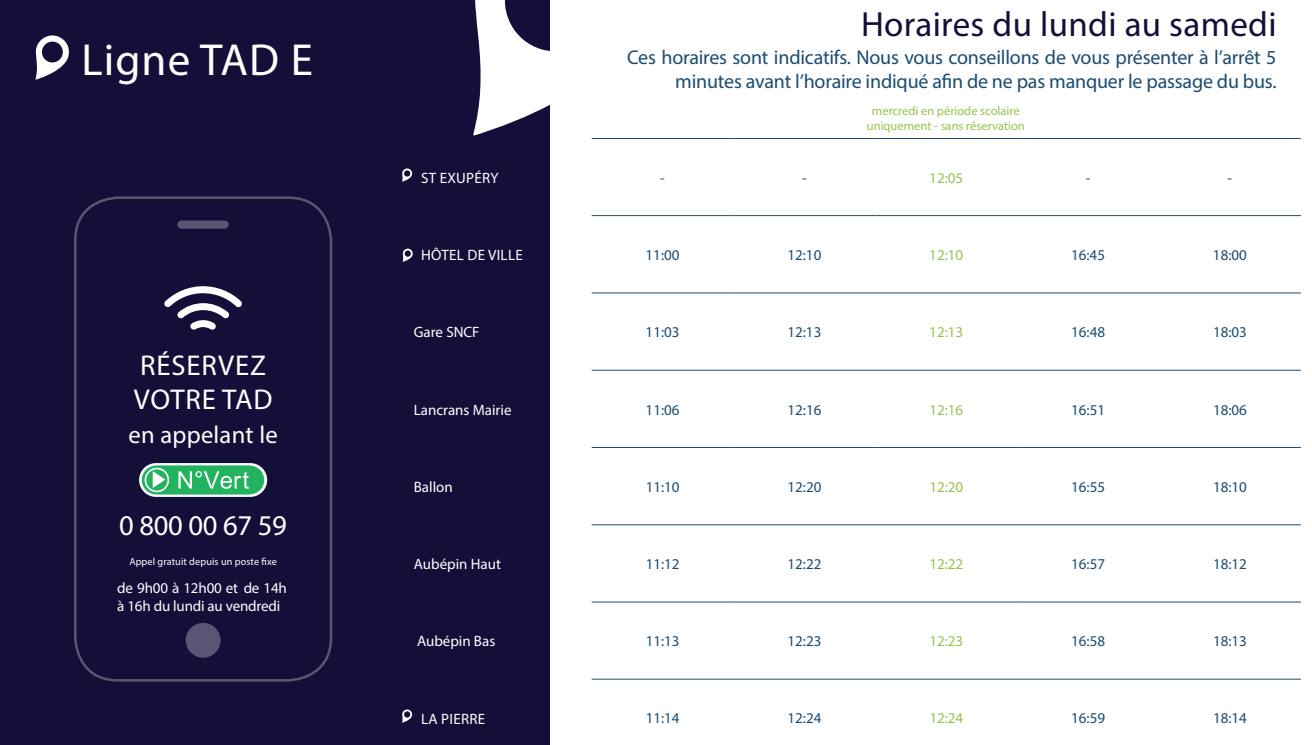
<style>
.page{position:relative;width:1312px;height:745px;background:#fff}
.page>*{position:absolute;margin:0;border:0;box-sizing:border-box;transform-origin:0 0}
.t1{font:45px "Myriad Pro";letter-spacing:.025em;color:#fff}
.t2{font:35px "Myriad Pro";letter-spacing:.01em;color:#130f38}
.t3{font:28.75px/34px "Myriad Pro";letter-spacing:.03em;color:#fff}
.t4{font:24.5px "Myriad Pro";letter-spacing:.01em;color:#fff}
.t5{font:20px/24px "Myriad Pro";letter-spacing:-.01em;color:#1a4c73;text-align:right}
.t6{font:15px "Myriad Pro";color:#1a4c73}
.t7{font:15px/18px "Myriad Pro";color:#fff}
.t8{font:15px "Myriad Pro";color:#99c24d}
.t9{font:15px "Myriad Pro";letter-spacing:.02em;color:#fff}
.t10{font:12.5px/15px "Myriad Pro";color:#99c24d;text-align:center}
.t11{font:10.25px "Myriad Pro";letter-spacing:.01em;color:#fff}
</style>
<div class="page">
<div style="left:0;top:0;width:549px;height:744px;background:#130f38"></div>
<svg style="left:473px;top:0;width:77px;height:135px"></svg>
<svg style="left:35px;top:35px;width:34px;height:45px"></svg>
<svg style="left:139px;top:463px;width:128px;height:33px"></svg>
<svg style="left:142px;top:465px;width:122px;height:29px"></svg>
<svg style="left:164px;top:286px;width:78px;height:44px"></svg>
<div style="left:74px;top:196px;width:258px;height:485px;border:2px solid #fff;border-radius:43px"></div>
<div style="left:177px;top:220px;width:52px;height:8px;background:#595673;border-radius:4px"></div>
<div style="left:186px;top:622px;width:34px;height:35px;background:#595673;border-radius:50%"></div>
<hr style="left:591px;top:138px;width:142px;height:1px;background:#1a4c73">
<hr style="left:733px;top:138px;width:142px;height:1px;background:#1a4c73">
<hr style="left:875px;top:138px;width:141px;height:1px;background:#1a4c73">
<hr style="left:1016px;top:138px;width:142px;height:1px;background:#1a4c73">
<hr style="left:1158px;top:138px;width:142px;height:1px;background:#1a4c73">
<hr style="left:591px;top:215px;width:142px;height:1px;background:#1a4c73">
<hr style="left:733px;top:215px;width:142px;height:1px;background:#1a4c73">
<hr style="left:875px;top:215px;width:141px;height:1px;background:#1a4c73">
<hr style="left:1016px;top:215px;width:142px;height:1px;background:#1a4c73">
<hr style="left:1158px;top:215px;width:142px;height:1px;background:#1a4c73">
<hr style="left:591px;top:292px;width:142px;height:1px;background:#1a4c73">
<hr style="left:733px;top:292px;width:142px;height:1px;background:#1a4c73">
<hr style="left:875px;top:292px;width:141px;height:1px;background:#1a4c73">
<hr style="left:1016px;top:292px;width:142px;height:1px;background:#1a4c73">
<hr style="left:1158px;top:292px;width:142px;height:1px;background:#1a4c73">
<hr style="left:591px;top:369px;width:142px;height:1px;background:#1a4c73">
<hr style="left:733px;top:369px;width:142px;height:1px;background:#1a4c73">
<hr style="left:875px;top:369px;width:141px;height:1px;background:#1a4c73">
<hr style="left:1016px;top:369px;width:142px;height:1px;background:#1a4c73">
<hr style="left:1158px;top:369px;width:142px;height:1px;background:#1a4c73">
<hr style="left:591px;top:447px;width:142px;height:1px;background:#1a4c73">
<hr style="left:733px;top:447px;width:142px;height:1px;background:#1a4c73">
<hr style="left:875px;top:447px;width:141px;height:1px;background:#1a4c73">
<hr style="left:1016px;top:447px;width:142px;height:1px;background:#1a4c73">
<hr style="left:1158px;top:447px;width:142px;height:1px;background:#1a4c73">
<hr style="left:591px;top:524px;width:142px;height:1px;background:#1a4c73">
<hr style="left:733px;top:524px;width:142px;height:1px;background:#1a4c73">
<hr style="left:875px;top:524px;width:141px;height:1px;background:#1a4c73">
<hr style="left:1016px;top:524px;width:142px;height:1px;background:#1a4c73">
<hr style="left:1158px;top:524px;width:142px;height:1px;background:#1a4c73">
<hr style="left:591px;top:601px;width:142px;height:1px;background:#1a4c73">
<hr style="left:733px;top:601px;width:142px;height:1px;background:#1a4c73">
<hr style="left:875px;top:601px;width:141px;height:1px;background:#1a4c73">
<hr style="left:1016px;top:601px;width:142px;height:1px;background:#1a4c73">
<hr style="left:1158px;top:601px;width:142px;height:1px;background:#1a4c73">
<hr style="left:591px;top:678px;width:142px;height:1px;background:#1a4c73">
<hr style="left:733px;top:678px;width:142px;height:1px;background:#1a4c73">
<hr style="left:875px;top:678px;width:141px;height:1px;background:#1a4c73">
<hr style="left:1016px;top:678px;width:142px;height:1px;background:#1a4c73">
<hr style="left:1158px;top:678px;width:142px;height:1px;background:#1a4c73">
<svg style="left:402px;top:248px;width:11px;height:14px"></svg>
<svg style="left:402px;top:168px;width:10px;height:14px"></svg>
<svg style="left:402px;top:709px;width:10px;height:13px"></svg>
<h1 class="t1" style="left:81px;top:32px;width:233px">Ligne TAD E</h1>
<h3 class="t3" style="left:134px;top:348px;width:140px">RÉSERVEZ<br>VOTRE TAD</h3>
<h3 class="t4" style="left:128px;top:419px;width:151px">en appelant le</h3>
<h3 class="t3" style="left:119px;top:508px;width:169px">0 800 00 67 59</h3>
<p class="t11" style="left:129px;top:554px;width:149px">Appel gratuit depuis un poste fixe</p>
<p class="t7" style="left:117px;top:578px;width:171px">de 9h00 à 12h00 et de 14h à 16h du lundi au vendredi</p>
<h2 class="t2" style="left:860px;top:2px;width:417px">Horaires du lundi au samedi</h2>
<h3 class="t5" style="left:627px;top:45px;width:650px">Ces horaires sont indicatifs. Nous vous conseillons de vous présenter à l’arrêt 5 minutes avant l’horaire indiqué afin de ne pas manquer le passage du bus.</h3>
<p class="t10" style="left:866px;top:103px;width:159px">mercredi en période scolaire uniquement - sans réservation</p>
<p class="t9" style="left:421px;top:168px;width:79px">ST EXUPÉRY</p>
<p class="t6" style="left:660px;top:168px;width:6px">-</p>
<p class="t6" style="left:802px;top:168px;width:6px">-</p>
<p class="t8" style="left:929px;top:168px;width:35px">12:05</p>
<p class="t6" style="left:1085px;top:168px;width:6px">-</p>
<p class="t6" style="left:1227px;top:168px;width:6px">-</p>
<p class="t9" style="left:421px;top:245px;width:103px">HÔTEL DE VILLE</p>
<p class="t6" style="left:645px;top:245px;width:35px">11:00</p>
<p class="t6" style="left:787px;top:245px;width:35px">12:10</p>
<p class="t8" style="left:929px;top:245px;width:35px">12:10</p>
<p class="t6" style="left:1070px;top:245px;width:35px">16:45</p>
<p class="t6" style="left:1212px;top:245px;width:35px">18:00</p>
<p class="t7" style="left:414px;top:323px;width:67px">Gare SNCF</p>
<p class="t6" style="left:645px;top:323px;width:35px">11:03</p>
<p class="t6" style="left:787px;top:323px;width:35px">12:13</p>
<p class="t8" style="left:929px;top:323px;width:35px">12:13</p>
<p class="t6" style="left:1070px;top:323px;width:35px">16:48</p>
<p class="t6" style="left:1212px;top:323px;width:35px">18:03</p>
<p class="t7" style="left:414px;top:400px;width:99px">Lancrans Mairie</p>
<p class="t6" style="left:645px;top:400px;width:35px">11:06</p>
<p class="t6" style="left:787px;top:400px;width:35px">12:16</p>
<p class="t8" style="left:929px;top:400px;width:35px">12:16</p>
<p class="t6" style="left:1070px;top:400px;width:35px">16:51</p>
<p class="t6" style="left:1212px;top:400px;width:35px">18:06</p>
<p class="t7" style="left:414px;top:477px;width:40px">Ballon</p>
<p class="t6" style="left:645px;top:477px;width:35px">11:10</p>
<p class="t6" style="left:787px;top:477px;width:35px">12:20</p>
<p class="t8" style="left:929px;top:477px;width:35px">12:20</p>
<p class="t6" style="left:1070px;top:477px;width:35px">16:55</p>
<p class="t6" style="left:1212px;top:477px;width:35px">18:10</p>
<p class="t7" style="left:414px;top:554px;width:89px">Aubépin Haut</p>
<p class="t6" style="left:645px;top:554px;width:35px">11:12</p>
<p class="t6" style="left:787px;top:554px;width:35px">12:22</p>
<p class="t8" style="left:929px;top:554px;width:35px">12:22</p>
<p class="t6" style="left:1070px;top:554px;width:35px">16:57</p>
<p class="t6" style="left:1212px;top:554px;width:35px">18:12</p>
<p class="t7" style="left:417px;top:631px;width:80px">Aubépin Bas</p>
<p class="t6" style="left:645px;top:631px;width:35px">11:13</p>
<p class="t6" style="left:787px;top:631px;width:35px">12:23</p>
<p class="t8" style="left:929px;top:631px;width:35px">12:23</p>
<p class="t6" style="left:1070px;top:631px;width:35px">16:58</p>
<p class="t6" style="left:1212px;top:631px;width:35px">18:13</p>
<p class="t9" style="left:421px;top:708px;width:66px">LA PIERRE</p>
<p class="t6" style="left:645px;top:708px;width:35px">11:14</p>
<p class="t6" style="left:787px;top:708px;width:35px">12:24</p>
<p class="t8" style="left:929px;top:708px;width:35px">12:24</p>
<p class="t6" style="left:1070px;top:708px;width:35px">16:59</p>
<p class="t6" style="left:1212px;top:708px;width:35px">18:14</p>
</div>
